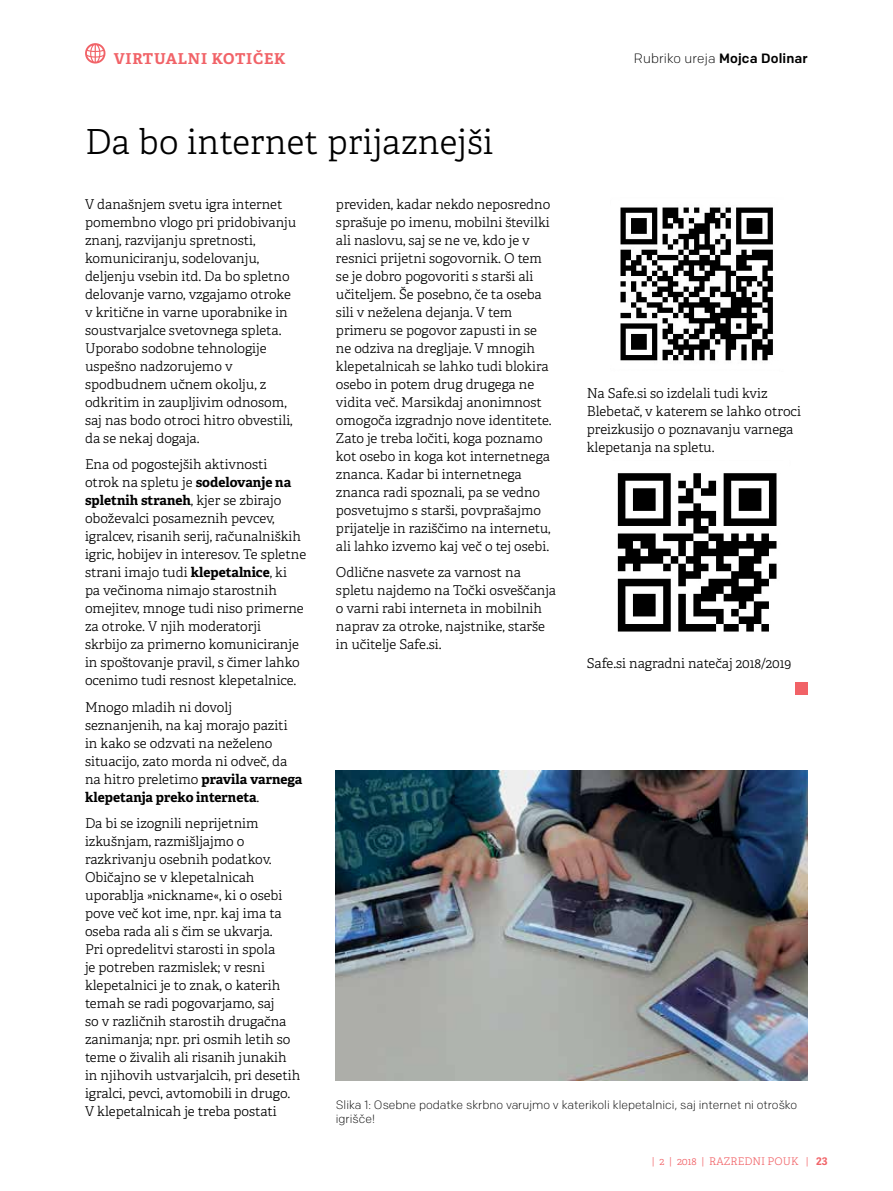
<style>
.page{position:relative;width:893px;height:1191px;background:#fff}
.page>*{position:absolute;margin:0;border:0;box-sizing:border-box;transform-origin:0 0}
.t1{font:300 34.5px "Adelle";letter-spacing:.01em;color:#000}
.t2{font:700 15px "Adelle";color:#f16368}
.t3{font:300 13.5px/18px "Adelle";color:#000}
.t4{font:300 13.5px "Chrono";letter-spacing:.01em;color:#000}
.t5{font:300 12px/14.4px "Chrono";color:#000}
.t6{font:300 10.5px "Adelle";color:#f16368}
.s1{font-weight:500}
.s2{font-weight:700}
.s3{font-family:"Adelle Sans";font-weight:700}
</style>
<div class="page">
<svg style="left:85px;top:43px;width:20px;height:21px"></svg>
<img style="left:620px;top:207px;width:153px;height:154px">
<img style="left:617px;top:473px;width:160px;height:159px">
<div style="left:795px;top:682px;width:13px;height:12px;background:#f16267"></div>
<img style="left:336px;top:771px;width:472px;height:309px">
<p class="t2" style="left:114px;top:49px;width:41px">VIRTUALNI</p>
<p class="t2" style="left:212px;top:49px;width:23px">KOTIČE</p>
<p class="t2" style="left:274px;top:49px;width:13px">K</p>
<p class="t4" style="left:634px;top:50px;width:175px">Rubriko ureja <span class="s1">Mojca Dolinar</span></p>
<h1 class="t1" style="left:85px;top:120px;width:410px">Da bo internet prijaznejši</h1>
<p class="t3" style="left:85px;top:195px;width:213px">V današnjem svetu igra internet pomembno vlogo pri pridobivanju znanj, razvijanju spretnosti, komuniciranju, sodelovanju, deljenju vsebin itd. Da bo spletno delovanje varno, vzgajamo otroke v kritične in varne uporabnike in soustvarjalce svetovnega spleta.<br>Uporabo sodobne tehnologije uspešno nadzorujemo v spodbudnem učnem okolju, z odkritim in zaupljivim odnosom, saj nas bodo otroci hitro obvestili, da se nekaj dogaja.</p>
<p class="t3" style="left:85px;top:456px;width:223px">Ena od pogostejših aktivnosti<br>otrok na spletu je <span class="s2">sodelovanje na spletnih straneh</span>, kjer se zbirajo oboževalci posameznih pevcev, igralcev, risanih serij, računalniških igric, hobijev in interesov. Te spletne strani imajo tudi <span class="s2">klepetalnice</span>, ki<br>pa večinoma nimajo starostnih omejitev, mnoge tudi niso primerne za otroke. V njih moderatorji skrbijo za primerno komuniciranje in spoštovanje pravil, s čimer lahko ocenimo tudi resnost klepetalnice.</p>
<p class="t3" style="left:85px;top:698px;width:219px">Mnogo mladih ni dovolj seznanjenih, na kaj morajo paziti in kako se odzvati na neželeno situacijo, zato morda ni odveč, da na hitro preletimo <span class="s2">pravila varnega klepetanja preko interneta</span>.</p>
<p class="t3" style="left:85px;top:815px;width:217px">Da bi se izognili neprijetnim izkušnjam, razmišljajmo o razkrivanju osebnih podatkov.<br>Običajno se v klepetalnicah uporablja »nickname«, ki o osebi pove več kot ime, npr. kaj ima ta oseba rada ali s čim se ukvarja.<br>Pri opredelitvi starosti in spola<br>je potreben razmislek; v resni klepetalnici je to znak, o katerih temah se radi pogovarjamo, saj<br>so v različnih starostih drugačna zanimanja; npr. pri osmih letih so teme o živalih ali risanih junakih in njihovih ustvarjalcih, pri desetih igralci, pevci, avtomobili in drugo.<br>V klepetalnicah je treba postati</p>
<p class="t3" style="left:336px;top:195px;width:217px">previden, kadar nekdo neposredno sprašuje po imenu, mobilni številki ali naslovu, saj se ne ve, kdo je v resnici prijetni sogovornik. O tem se je dobro pogovoriti s starši ali učiteljem. Še posebno, če ta oseba sili v neželena dejanja. V tem primeru se pogovor zapusti in se ne odziva na dregljaje. V mnogih klepetalnicah se lahko tudi blokira osebo in potem drug drugega ne vidita več. Marsikdaj anonimnost omogoča izgradnjo nove identitete.<br>Zato je treba ločiti, koga poznamo kot osebo in koga kot internetnega znanca. Kadar bi internetnega znanca radi spoznali, pa se vedno posvetujmo s starši, povprašajmo prijatelje in raziščimo na internetu, ali lahko izvemo kaj več o tej osebi.</p>
<p class="t3" style="left:336px;top:563px;width:222px">Odlične nasvete za varnost na spletu najdemo na Točki osveščanja o varni rabi interneta in mobilnih naprav za otroke, najstnike, starše in učitelje Safe.si.</p>
<p class="t3" style="left:587px;top:384px;width:216px">Na Safe.si so izdelali tudi kviz<br>Blebetač, v katerem se lahko otroci preizkusijo o poznavanju varnega klepetanja na spletu.</p>
<p class="t3" style="left:587px;top:654px;width:206px">Safe.si nagradni natečaj 2018/2019</p>
<p class="t5" style="left:336px;top:1097px;width:463px">Slika 1: Osebne podatke skrbno varujmo v katerikoli klepetalnici, saj internet ni otroško igrišče!</p>
<p class="t6" style="left:652px;top:1154px;width:178px">| 2 | 2018 | RAZREDNI POUK | <span class="s3">23</span></p>
</div>
